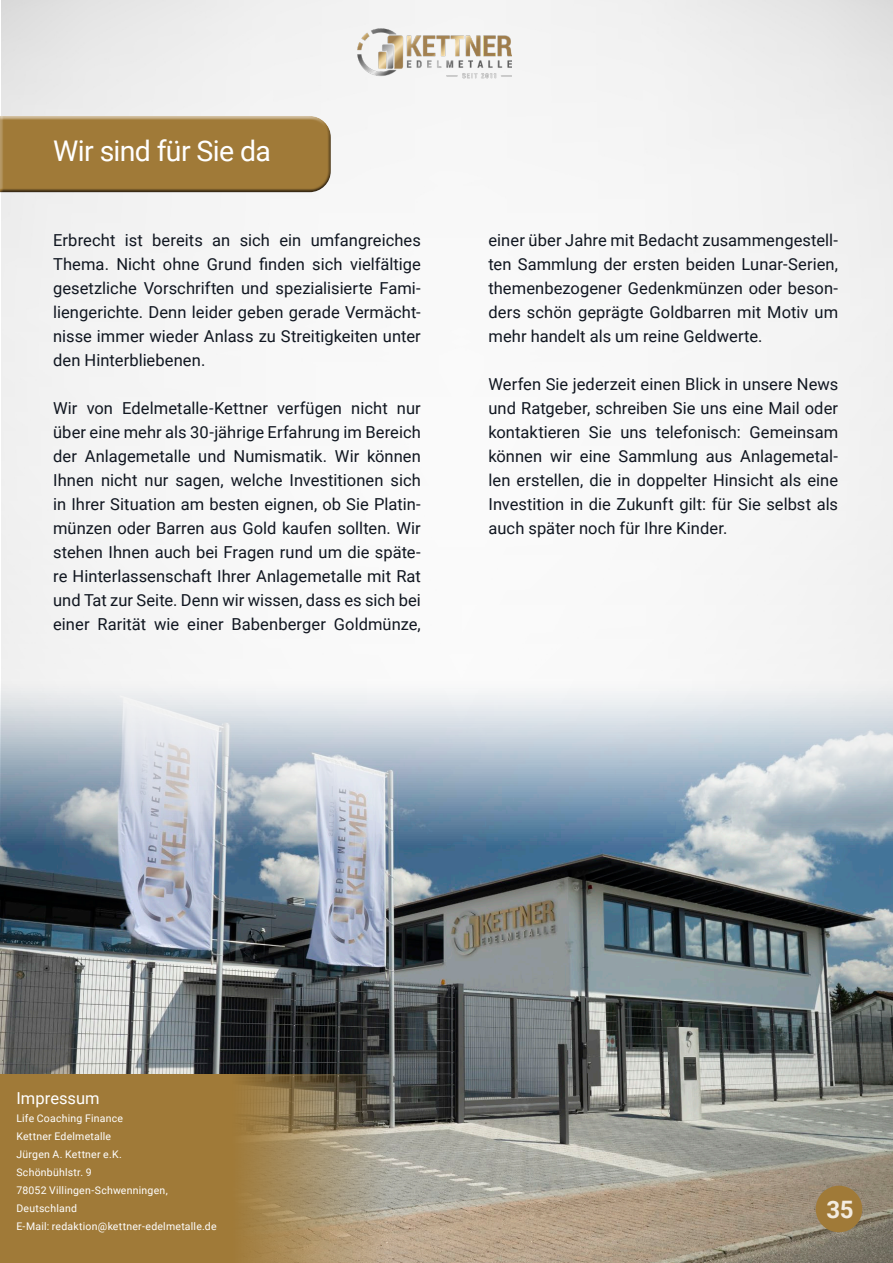
<style>
.page{position:relative;width:893px;height:1263px;background:#fff}
.page>*{position:absolute;margin:0;border:0;box-sizing:border-box;transform-origin:0 0}
.t1{font:28.5px "Roboto";letter-spacing:-.025em;color:#fff}
.t2{font:700 24px "Roboto";color:#f3ece0}
.t3{font:16.5px/24px "Roboto";letter-spacing:.005em;color:#101620;text-align:justify}
.t4{font:16.5px "Roboto";color:#fff}
.t5{font:10.5px/18px "Roboto";letter-spacing:.02em;color:#fff}
</style>
<div class="page">
<img style="left:0;top:674px;width:893px;height:589px">
<div style="left:816px;top:1186px;width:46px;height:46px;background:#a07a38;border-radius:50%"></div>
<img style="left:358px;top:28px;width:154px;height:52px">
<svg style="left:0;top:1074px;width:385px;height:189px;background:#9e7f48"></svg>
<div style="left:0;top:114px;width:331px;height:78px;background:#fff;opacity:.75"></div>
<div style="left:0;top:122px;width:332px;height:70px;background:#a07a38"></div>
<p class="t1" style="left:53px;top:130px;width:219px">Wir sind für Sie da</p>
<p class="t3" style="left:53px;top:228px;width:369px">Erbrecht ist bereits an sich ein umfangreiches Thema. Nicht ohne Grund finden sich vielfältige gesetzliche Vorschriften und spezialisierte Fami&shy;liengerichte. Denn leider geben gerade Vermächt&shy;nisse immer wieder Anlass zu Streitigkeiten unter den Hinterbliebenen.</p>
<p class="t3" style="left:53px;top:396px;width:369px">Wir von Edelmetalle-Kettner verfügen nicht nur über eine mehr als 30-jährige Erfahrung im Bereich der Anlagemetalle und Numismatik. Wir können Ihnen nicht nur sagen, welche Investitionen sich in Ihrer Situation am besten eignen, ob Sie Platin&shy;münzen oder Barren aus Gold kaufen sollten. Wir stehen Ihnen auch bei Fragen rund um die späte&shy;re Hinterlassenschaft Ihrer Anlagemetalle mit Rat und Tat zur Seite. Denn wir wissen, dass es sich bei einer Rarität wie einer Babenberger Goldmünze,</p>
<p class="t3" style="left:488px;top:228px;width:351px">einer über Jahre mit Bedacht zusammengestell&shy;ten Sammlung der ersten beiden Lunar-Serien, themenbezogener Gedenkmünzen oder beson&shy;ders schön geprägte Goldbarren mit Motiv um mehr handelt als um reine Geldwerte.</p>
<p class="t3" style="left:488px;top:372px;width:351px">Werfen Sie jederzeit einen Blick in unsere News und Ratgeber, schreiben Sie uns eine Mail oder kontaktieren Sie uns telefonisch: Gemeinsam können wir eine Sammlung aus Anlagemetal&shy;len erstellen, die in doppelter Hinsicht als eine Investition in die Zukunft gilt: für Sie selbst als auch später noch für Ihre Kinder.</p>
<p class="t4" style="left:16px;top:1086px;width:85px">Impressum</p>
<p class="t5" style="left:16px;top:1108px;width:202px">Life Coaching Finance<br>Kettner Edelmetalle<br>Jürgen A. Kettner e.K.<br>Schönbühlstr. 9<br>78052 Villingen-Schwenningen,<br>Deutschland<br>E-Mail: redaktion@kettner-edelmetalle.de</p>
<p class="t2" style="left:826px;top:1192px;width:29px">35</p>
</div>
